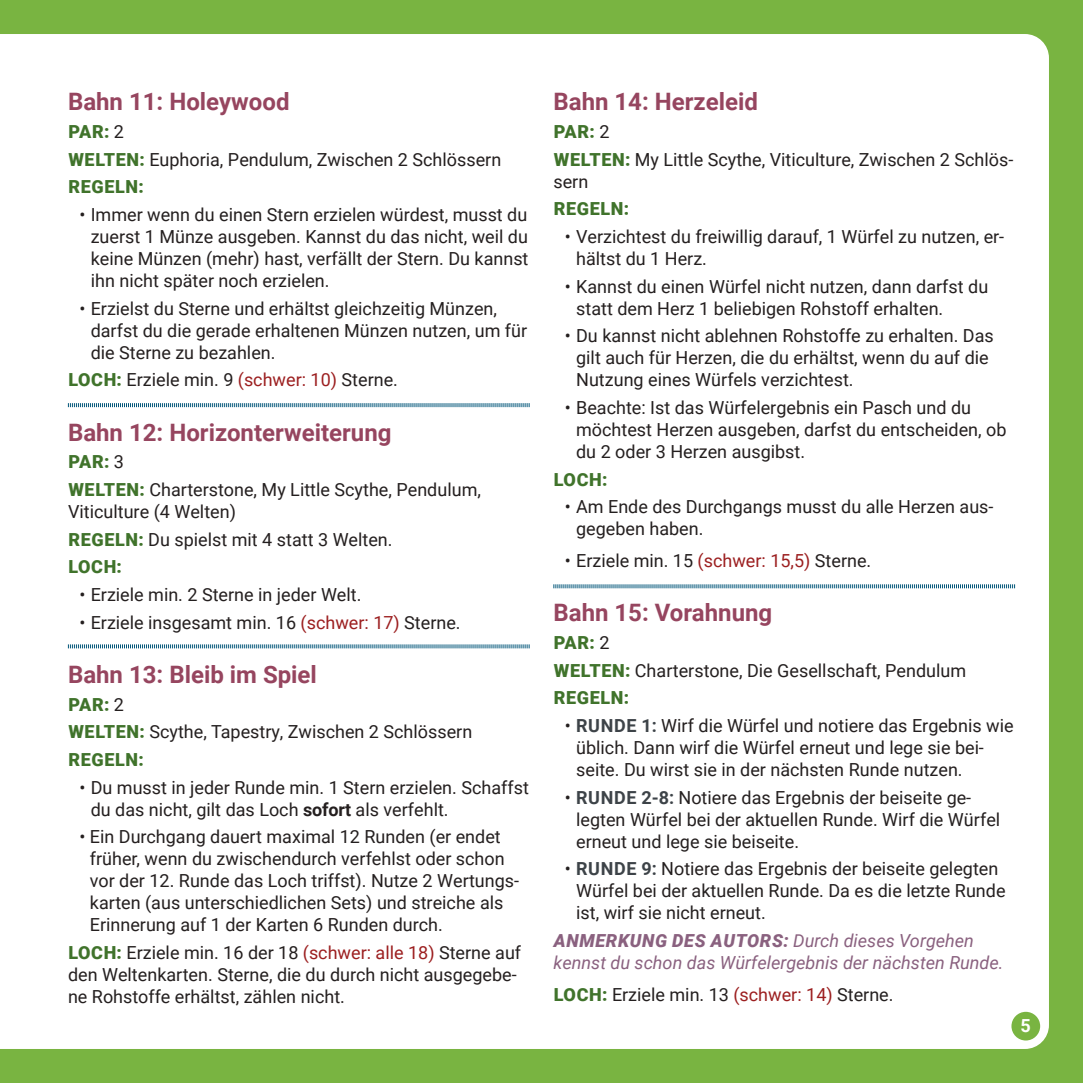
<style>
.page{position:relative;width:1083px;height:1083px;background:#79b441}
.page>*{position:absolute;margin:0;border:0;box-sizing:border-box;transform-origin:0 0}
.t1{font:700 24px "Roboto";color:#96455f}
.t2{font:18px/22px "Roboto";color:#241f1f}
.t3{font:italic 18px/22px "Roboto";color:#8a617f}
.t4{font:900 18px "Roboto";letter-spacing:.035em;color:#40732b}
.t5{font:700 18px "Roboto";color:#fff}
.s1{font-weight:900;color:#40732b}
.s2{color:#9c1f20}
.s3{font-weight:700}
.s4{font-weight:700;color:#3d4348}
.s5{font-weight:900}
</style>
<div class="page">
<div style="left:0;top:34px;width:1049px;height:1015px;background:#fff"></div>
<div style="left:1011px;top:1012px;width:29px;height:28px;background:#79b441;border-radius:50%"></div>
<svg style="left:68px;top:402px;width:462px;height:6px"></svg>
<svg style="left:68px;top:644px;width:462px;height:5px"></svg>
<svg style="left:553px;top:583px;width:462px;height:6px"></svg>
<h1 class="t1" style="left:68px;top:85px;width:223px">Bahn 11: Holeywood</h1>
<p class="t2" style="left:68px;top:117px;width:434px;line-height:27.6px"><span class="s1">PAR:</span> 2<br><span class="s1">WELTEN:</span> Euphoria, Pendulum, Zwischen 2 Schlössern<br><span class="s1">REGELN:</span></p>
<p class="t2" style="left:91px;top:203px;width:439px;text-align:justify;text-indent:-11px">• Immer wenn du einen Stern erzielen würdest, musst du zuerst 1 Münze ausgeben. Kannst du das nicht, weil du keine Münzen (mehr) hast, verfällt der Stern. Du kannst ihn nicht später noch erzielen.</p>
<p class="t2" style="left:91px;top:296px;width:438px;text-indent:-11px">• Erzielst du Sterne und erhältst gleichzeitig Münzen, darfst du die gerade erhaltenen Münzen nutzen, um für die Sterne zu bezahlen.</p>
<p class="t2" style="left:68px;top:368px;width:331px"><span class="s1">LOCH:</span> Erziele min. 9 <span class="s2">(schwer: 10)</span> Sterne.</p>
<h1 class="t1" style="left:68px;top:415px;width:325px">Bahn 12: Horizonterweiterung</h1>
<p class="t2" style="left:68px;top:447px;width:414px;line-height:27.6px"><span class="s1">PAR:</span> 3<br><span class="s1">WELTEN:</span> Charterstone, My Little Scythe, Pendulum,</p>
<p class="t2" style="left:68px;top:497px;width:326px;line-height:27.6px">Viticulture (4 Welten)<br><span class="s1">REGELN:</span> Du spielst mit 4 statt 3 Welten.<br><span class="s1">LOCH:</span></p>
<p class="t2" style="left:79px;top:583px;width:284px">• Erziele min. 2 Sterne in jeder Welt.</p>
<p class="t2" style="left:79px;top:610px;width:383px">• Erziele insgesamt min. 16 <span class="s2">(schwer: 17)</span> Sterne.</p>
<h1 class="t1" style="left:68px;top:658px;width:250px">Bahn 13: Bleib im Spiel</h1>
<p class="t2" style="left:68px;top:690px;width:405px;line-height:27.6px"><span class="s1">PAR:</span> 2<br><span class="s1">WELTEN:</span> Scythe, Tapestry, Zwischen 2 Schlössern<br><span class="s1">REGELN:</span></p>
<p class="t2" style="left:91px;top:776px;width:440px;text-indent:-11px">• Du musst in jeder Runde min. 1 Stern erzielen. Schaffst du das nicht, gilt das Loch <span class="s3">sofort</span> als verfehlt.</p>
<p class="t2" style="left:90px;top:825px;width:431px;text-indent:-11px">• Ein Durchgang dauert maximal 12 Runden (er endet früher, wenn du zwischendurch verfehlst oder schon vor der 12. Runde das Loch triffst). Nutze 2 Wertungs&shy;karten (aus unterschiedlichen Sets) und streiche als Erinnerung auf 1 der Karten 6 Runden durch.</p>
<p class="t2" style="left:68px;top:941px;width:455px"><span class="s1">LOCH:</span> Erziele min. 16 der 18 <span class="s2">(schwer: alle 18)</span> Sterne auf den Weltenkarten. Sterne, die du durch nicht ausgegebe&shy;ne Rohstoffe erhältst, zählen nicht.</p>
<h1 class="t1" style="left:553px;top:85px;width:206px">Bahn 14: Herzeleid</h1>
<p class="t2" style="left:554px;top:117px;width:461px;line-height:27.6px"><span class="s1">PAR:</span> 2<br><span class="s1">WELTEN:</span> My Little Scythe, Viticulture, Zwischen 2 Schlös-</p>
<p class="t2" style="left:553px;top:169px;width:36px">sern</p>
<p class="t4" style="left:554px;top:196px;width:77px">REGELN:</p>
<p class="t2" style="left:576px;top:225px;width:429px;text-indent:-11px">• Verzichtest du freiwillig darauf, 1 Würfel zu nutzen, er&shy;hältst du 1 Herz.</p>
<p class="t2" style="left:576px;top:274px;width:414px;text-indent:-11px">• Kannst du einen Würfel nicht nutzen, dann darfst du statt dem Herz 1 beliebigen Rohstoff erhalten.</p>
<p class="t2" style="left:576px;top:324px;width:419px;text-indent:-11px">• Du kannst nicht ablehnen Rohstoffe zu erhalten. Das gilt auch für Herzen, die du erhältst, wenn du auf die<br>Nutzung eines Würfels verzichtest.</p>
<p class="t2" style="left:576px;top:396px;width:432px;text-indent:-11px">• Beachte: Ist das Würfelergebnis ein Pasch und du möchtest Herzen ausgeben, darfst du entscheiden, ob du 2 oder 3 Herzen ausgibst.</p>
<p class="t4" style="left:554px;top:466px;width:55px">LOCH:</p>
<p class="t2" style="left:576px;top:495px;width:419px;text-indent:-11px">• Am Ende des Durchgangs musst du alle Herzen aus&shy;gegeben haben.</p>
<p class="t2" style="left:565px;top:549px;width:308px">• Erziele min. 15 <span class="s2">(schwer: 15,5)</span> Sterne.</p>
<h1 class="t1" style="left:553px;top:596px;width:220px">Bahn 15: Vorahnung</h1>
<p class="t2" style="left:554px;top:628px;width:414px;line-height:27.6px"><span class="s1">PAR:</span> 2<br><span class="s1">WELTEN:</span> Charterstone, Die Gesellschaft, Pendulum<br><span class="s1">REGELN:</span></p>
<p class="t2" style="left:576px;top:714px;width:439px;text-indent:-11px">• <span class="s4">RUNDE 1:</span> Wirf die Würfel und notiere das Ergebnis wie üblich. Dann wirf die Würfel erneut und lege sie bei&shy;seite. Du wirst sie in der nächsten Runde nutzen.</p>
<p class="t2" style="left:576px;top:785px;width:426px;text-indent:-11px">• <span class="s4">RUNDE 2-8:</span> Notiere das Ergebnis der beiseite ge&shy;legten Würfel bei der aktuellen Runde. Wirf die Würfel erneut und lege sie beiseite.</p>
<p class="t2" style="left:576px;top:857px;width:431px;text-indent:-11px">• <span class="s4">RUNDE 9:</span> Notiere das Ergebnis der beiseite gelegten<br>Würfel bei der aktuellen Runde. Da es die letzte Runde ist, wirf sie nicht erneut.</p>
<p class="t3" style="left:553px;top:929px;width:452px"><span class="s5">ANMERKUNG DES AUTORS:</span> Durch dieses Vorgehen kennst du schon das Würfelergebnis der nächsten Runde.</p>
<p class="t2" style="left:554px;top:982px;width:341px"><span class="s1">LOCH:</span> Erziele min. 13 <span class="s2">(schwer: 14)</span> Sterne.</p>
<p class="t5" style="left:1020px;top:1013px;width:12px">5</p>
</div>
